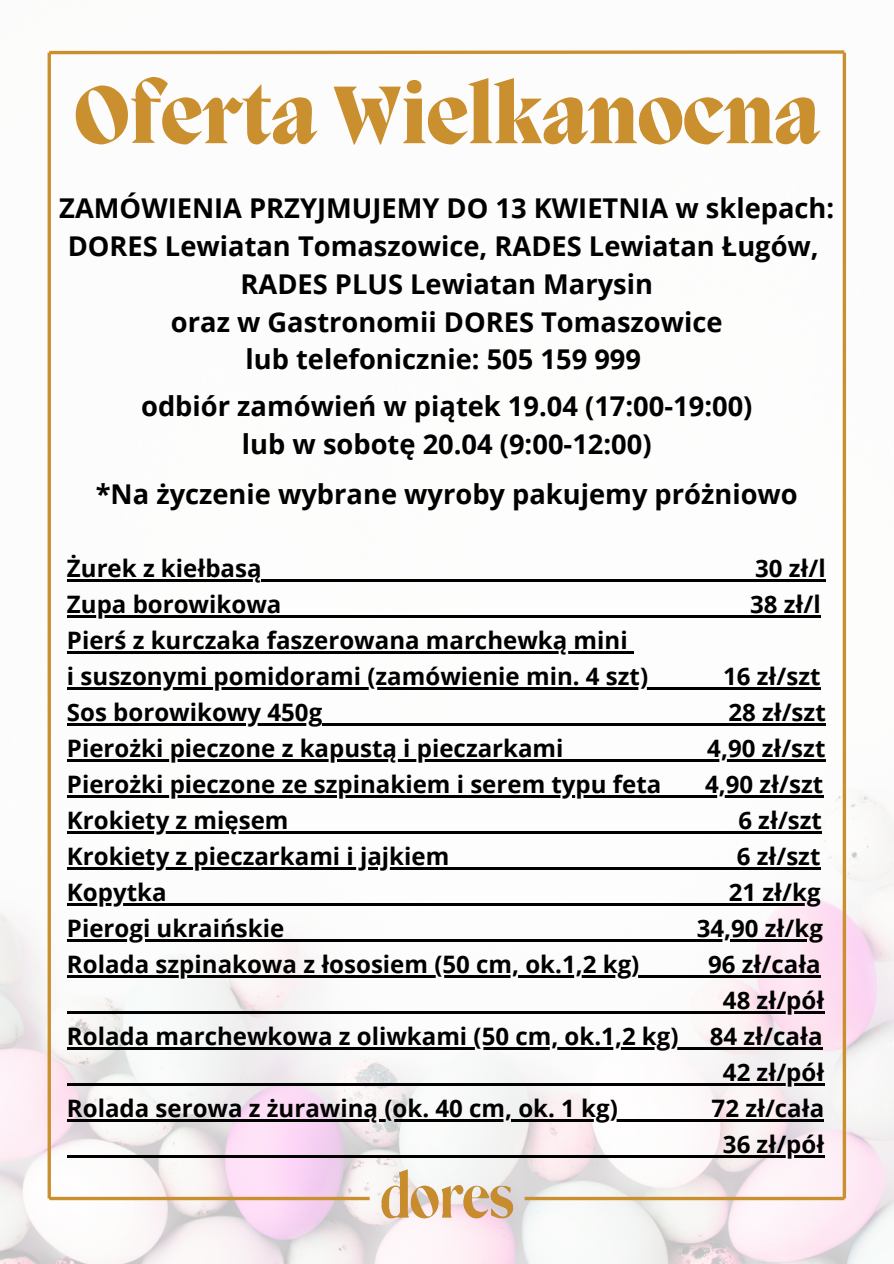
<style>
.page{position:relative;width:894px;height:1264px;background:#fff}
.page>*{position:absolute;margin:0;border:0;box-sizing:border-box;transform-origin:0 0}
.t1{font:800 83.7px "Migra";color:#ca902f}
.t2{font:700 27.3px/37.8px "Open Sans";color:#000;text-align:center}
.t3{font:700 24px "Open Sans";color:#000}
</style>
<div class="page">
<img style="left:0;top:56px;width:893px;height:1207px">
<svg style="left:49px;top:1196px;width:320px;height:4px"></svg>
<hr style="left:48px;top:53px;width:3px;height:1145px;background:#ca902f">
<svg style="left:47px;top:50px;width:800px;height:6px"></svg>
<hr style="left:842px;top:53px;width:3px;height:1145px;background:#ca902f">
<svg style="left:525px;top:1196px;width:319px;height:4px"></svg>
<img style="left:369px;top:1160px;width:156px;height:75px">
<hr style="left:67px;top:579px;width:194px;height:2px;background:#000">
<hr style="left:261px;top:579px;width:494px;height:2px;background:#000">
<hr style="left:755px;top:579px;width:70px;height:2px;background:#000">
<hr style="left:67px;top:615px;width:214px;height:2px;background:#000">
<hr style="left:281px;top:615px;width:468px;height:2px;background:#000">
<hr style="left:749px;top:615px;width:71px;height:2px;background:#000">
<hr style="left:67px;top:651px;width:560px;height:2px;background:#000">
<svg style="left:627px;top:651px;width:6px;height:2px"></svg>
<hr style="left:67px;top:687px;width:581px;height:2px;background:#000">
<hr style="left:648px;top:687px;width:75px;height:2px;background:#000">
<hr style="left:723px;top:687px;width:97px;height:2px;background:#000">
<hr style="left:67px;top:723px;width:255px;height:2px;background:#000">
<hr style="left:322px;top:723px;width:406px;height:2px;background:#000">
<hr style="left:728px;top:723px;width:97px;height:2px;background:#000">
<hr style="left:67px;top:759px;width:496px;height:2px;background:#000">
<hr style="left:563px;top:759px;width:144px;height:2px;background:#000">
<hr style="left:707px;top:759px;width:118px;height:2px;background:#000">
<hr style="left:67px;top:795px;width:594px;height:2px;background:#000">
<hr style="left:661px;top:795px;width:44px;height:2px;background:#000">
<hr style="left:705px;top:795px;width:118px;height:2px;background:#000">
<hr style="left:67px;top:831px;width:221px;height:2px;background:#000">
<hr style="left:288px;top:831px;width:450px;height:2px;background:#000">
<hr style="left:738px;top:831px;width:83px;height:2px;background:#000">
<hr style="left:67px;top:867px;width:382px;height:2px;background:#000">
<hr style="left:449px;top:867px;width:287px;height:2px;background:#000">
<hr style="left:736px;top:867px;width:84px;height:2px;background:#000">
<hr style="left:67px;top:903px;width:100px;height:2px;background:#000">
<hr style="left:167px;top:903px;width:561px;height:2px;background:#000">
<hr style="left:728px;top:903px;width:92px;height:2px;background:#000">
<hr style="left:67px;top:939px;width:217px;height:2px;background:#000">
<hr style="left:284px;top:939px;width:412px;height:2px;background:#000">
<hr style="left:696px;top:939px;width:126px;height:2px;background:#000">
<hr style="left:67px;top:975px;width:572px;height:2px;background:#000">
<hr style="left:639px;top:975px;width:69px;height:2px;background:#000">
<hr style="left:708px;top:975px;width:112px;height:2px;background:#000">
<hr style="left:67px;top:1011px;width:655px;height:2px;background:#000">
<hr style="left:722px;top:1011px;width:102px;height:2px;background:#000">
<hr style="left:67px;top:1047px;width:611px;height:2px;background:#000">
<hr style="left:678px;top:1047px;width:31px;height:2px;background:#000">
<hr style="left:709px;top:1047px;width:113px;height:2px;background:#000">
<hr style="left:67px;top:1083px;width:655px;height:2px;background:#000">
<hr style="left:722px;top:1083px;width:102px;height:2px;background:#000">
<hr style="left:67px;top:1119px;width:550px;height:2px;background:#000">
<hr style="left:617px;top:1119px;width:94px;height:2px;background:#000">
<hr style="left:711px;top:1119px;width:113px;height:2px;background:#000">
<hr style="left:67px;top:1155px;width:655px;height:2px;background:#000">
<hr style="left:722px;top:1155px;width:102px;height:2px;background:#000">
<p class="t1" style="left:73px;top:75px;width:747px">Oferta Wielkanocna</p>
<p class="t2" style="left:59px;top:188px;width:776px">ZAMÓWIENIA PRZYJMUJEMY DO 13 KWIETNIA w sklepach:<br>DORES Lewiatan Tomaszowice, RADES Lewiatan Ługów, RADES PLUS Lewiatan Marysin<br>oraz w Gastronomii DORES Tomaszowice<br>lub telefonicznie: 505 159 999</p>
<p class="t2" style="left:141px;top:387px;width:612px">odbiór zamówień w piątek 19.04 (17:00-19:00) lub w sobotę 20.04 (9:00-12:00)</p>
<p class="t2" style="left:96px;top:474px;width:703px">*Na życzenie wybrane wyroby pakujemy próżniowo</p>
<p class="t3" style="left:67px;top:551px;width:196px">Żurek z kiełbasą</p>
<p class="t3" style="left:755px;top:551px;width:72px">30 zł/l</p>
<p class="t3" style="left:67px;top:587px;width:216px">Zupa borowikowa</p>
<p class="t3" style="left:749px;top:587px;width:72px">38 zł/l</p>
<p class="t3" style="left:67px;top:623px;width:562px">Pierś z kurczaka faszerowana marchewką mini</p>
<h1 class="t3" style="left:67px;top:659px;width:582px">i suszonymi pomidorami (zamówienie min. 4 szt)</h1>
<h1 class="t3" style="left:723px;top:659px;width:99px">16 zł/szt</h1>
<h2 class="t3" style="left:67px;top:695px;width:257px">Sos borowikowy 450g</h2>
<h2 class="t3" style="left:728px;top:695px;width:99px">28 zł/szt</h2>
<h2 class="t3" style="left:67px;top:731px;width:498px">Pierożki pieczone z kapustą i pieczarkami</h2>
<h2 class="t3" style="left:707px;top:731px;width:120px">4,90 zł/szt</h2>
<p class="t3" style="left:67px;top:767px;width:595px">Pierożki pieczone ze szpinakiem i serem typu feta</p>
<p class="t3" style="left:705px;top:767px;width:120px">4,90 zł/szt</p>
<p class="t3" style="left:67px;top:803px;width:223px">Krokiety z mięsem</p>
<p class="t3" style="left:738px;top:803px;width:85px">6 zł/szt</p>
<p class="t3" style="left:67px;top:839px;width:384px">Krokiety z pieczarkami i jajkiem</p>
<p class="t3" style="left:736px;top:839px;width:85px">6 zł/szt</p>
<p class="t3" style="left:67px;top:875px;width:101px">Kopytka</p>
<p class="t3" style="left:728px;top:875px;width:93px">21 zł/kg</p>
<p class="t3" style="left:67px;top:911px;width:219px">Pierogi ukraińskie</p>
<p class="t3" style="left:696px;top:911px;width:128px">34,90 zł/kg</p>
<p class="t3" style="left:67px;top:947px;width:573px">Rolada szpinakowa z łososiem (50 cm, ok.1,2 kg)</p>
<p class="t3" style="left:708px;top:947px;width:114px">96 zł/cała</p>
<p class="t3" style="left:722px;top:983px;width:103px">48 zł/pół</p>
<p class="t3" style="left:67px;top:1019px;width:613px">Rolada marchewkowa z oliwkami (50 cm, ok.1,2 kg)</p>
<p class="t3" style="left:709px;top:1019px;width:114px">84 zł/cała</p>
<p class="t3" style="left:722px;top:1055px;width:103px">42 zł/pół</p>
<p class="t3" style="left:67px;top:1091px;width:552px">Rolada serowa z żurawiną (ok. 40 cm, ok. 1 kg)</p>
<p class="t3" style="left:711px;top:1091px;width:114px">72 zł/cała</p>
<p class="t3" style="left:722px;top:1127px;width:103px">36 zł/pół</p>
</div>
